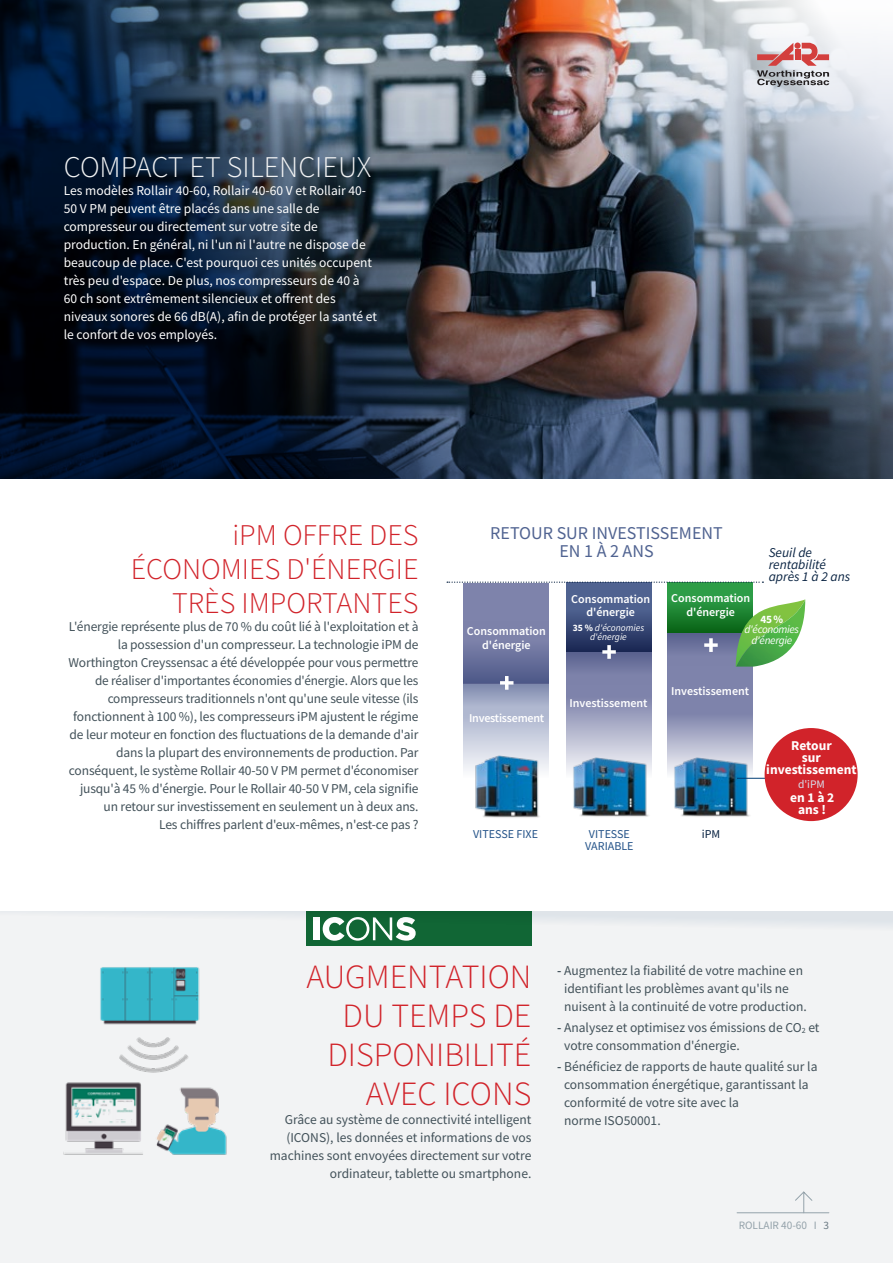
<style>
.page{position:relative;width:893px;height:1263px;background:#fff}
.page>*{position:absolute;margin:0;border:0;box-sizing:border-box;transform-origin:0 0}
.t1{font:300 33.9px/38.8px "Source Sans Pro";color:#d1232a;text-align:right}
.t2{font:300 30.15px/34.3px "Source Sans Pro";color:#d1232a;text-align:right}
.t3{font:300 30.15px "Source Sans Pro";color:#f2f3f4}
.t4{font:18px/18px "Source Sans Pro";color:#506391;text-align:center}
.t5{font:13.5px/18px "Source Sans Pro";letter-spacing:-.01em;color:#425159}
.t6{font:13.5px/18px "Source Sans Pro";color:#fff}
.t7{font:700 13.5px/12px "Source Sans Pro";color:#fff;text-align:center}
.t8{font:italic 13.5px/12px "Source Sans Pro";color:#092342}
.t9{font:600 12px/13.5px "Source Sans Pro";color:#fff;text-align:center}
.t10{font:12px/12px "Source Sans Pro";color:#245389}
.t11{font:600 12px "Source Sans Pro";letter-spacing:-.02em;color:#fff}
.t12{font:12px "Source Sans Pro";color:#092342}
.t13{font:11.55px "Source Sans Pro";color:#d7deeb}
.t14{font:italic 11.25px/10.5px "Source Sans Pro";letter-spacing:-.03em;color:#fff;text-align:center}
.t15{font:11.25px "Source Sans Pro";color:#94a2aa}
.t16{font:700 11.25px "Source Sans Pro";color:#fff}
.t17{font:italic 9.75px/9px "Source Sans Pro";color:#fff;text-align:center}
.s1{font-weight:700;font-style:normal}
.s2{font-weight:600}
.s3{color:#6b7a83}
</style>
<div class="page">
<img style="left:573px;top:755px;width:79px;height:62px">
<img style="left:674px;top:755px;width:82px;height:62px">
<div style="left:0;top:912px;width:893px;height:351px;background:#f2f3f4"></div>
<svg style="left:122px;top:912px;width:771px;height:34px"></svg>
<img style="left:63px;top:967px;width:164px;height:188px">
<svg style="left:464px;top:716px;width:85px;height:55px;background:#c8cdde"></svg>
<svg style="left:566px;top:684px;width:85px;height:94px;background:#97a5c3"></svg>
<svg style="left:667px;top:666px;width:85px;height:112px;background:#8a97b9"></svg>
<div style="left:464px;top:583px;width:85px;height:100px;background:#7e83ab"></div>
<div style="left:566px;top:583px;width:85px;height:69px;background:#506391"></div>
<div style="left:667px;top:583px;width:85px;height:50px;background:linear-gradient(to bottom,#36ab53,#0c6719)"></div>
<div style="left:464px;top:621px;width:85px;height:62px;background:linear-gradient(to bottom,#888cb2,#525d8c)"></div>
<div style="left:566px;top:590px;width:85px;height:62px;background:linear-gradient(to bottom,#5b709e,#1e2c58)"></div>
<svg style="left:464px;top:683px;width:85px;height:33px;background:#9ca5c2"></svg>
<div style="left:566px;top:652px;width:85px;height:32px;background:linear-gradient(to bottom,#5c6390,#8387af)"></div>
<svg style="left:667px;top:633px;width:69px;height:33px;background:#6f769f"></svg>
<img style="left:736px;top:599px;width:69px;height:68px">
<svg style="left:500px;top:676px;width:13px;height:14px"></svg>
<svg style="left:602px;top:645px;width:14px;height:14px"></svg>
<svg style="left:704px;top:638px;width:14px;height:14px"></svg>
<hr style="left:737px;top:778px;width:58px;height:1px;background:#003c74">
<img style="left:0;top:0;width:893px;height:478px">
<div style="left:765px;top:728px;width:93px;height:93px;background:#d1232a;border-radius:50%"></div>
<svg style="left:447px;top:582px;width:316px;height:1px"></svg>
<img style="left:470px;top:754px;width:79px;height:64px">
<svg style="left:795px;top:1191px;width:18px;height:21px"></svg>
<hr style="left:737px;top:1212px;width:92px;height:1px;background:#94a2aa">
<svg style="left:757px;top:43px;width:72px;height:44px;background:#c2a3a6"></svg>
<h2 class="t3" style="left:64px;top:149px;width:309px">COMPACT ET SILENCIEUX</h2>
<p class="t6" style="left:64px;top:181px;width:315px">Les modèles Rollair 40-60, Rollair 40-60 V et Rollair 40- 50 V PM peuvent être placés dans une salle de compresseur ou directement sur votre site de production. En général, ni l'un ni l'autre ne dispose de beaucoup de place. C'est pourquoi ces unités occupent très peu d'espace. De plus, nos compresseurs de 40 à<br>60 ch sont extrêmement silencieux et offrent des niveaux sonores de 66 dB(A), afin de protéger la santé et le confort de vos employés.</p>
<h2 class="t2" style="left:131px;top:517px;width:289px">iPM OFFRE DES<br>ÉCONOMIES D'ÉNERGIE<br>TRÈS IMPORTANTES</h2>
<p class="t5" style="left:68px;top:618px;width:352px;text-align:right">L'énergie représente plus de 70 % du coût lié à l'exploitation et à la possession d'un compresseur. La technologie iPM de Worthington Creyssensac a été développée pour vous permettre de réaliser d'importantes économies d'énergie. Alors que les compresseurs traditionnels n'ont qu'une seule vitesse (ils fonctionnent à 100 %), les compresseurs iPM ajustent le régime de leur moteur en fonction des fluctuations de la demande d'air dans la plupart des environnements de production. Par conséquent, le système Rollair 40-50 V PM permet d'économiser jusqu'à 45 % d'énergie. Pour le Rollair 40-50 V PM, cela signifie un retour sur investissement en seulement un à deux ans.<br>Les chiffres parlent d'eux-mêmes, n'est-ce pas ?</p>
<h3 class="t4" style="left:490px;top:524px;width:234px">RETOUR SUR INVESTISSEMENT<br>EN 1 À 2 ANS</h3>
<p class="t8" style="left:769px;top:546px;width:83px">Seuil de rentabilité après 1 à 2 ans</p>
<p class="t9" style="left:467px;top:624px;width:80px">Consommation d'énergie</p>
<p class="t11" style="left:469px;top:710px;width:77px">Investissement</p>
<p class="t9" style="left:571px;top:592px;width:80px">Consommation d'énergie</p>
<p class="t9" style="left:671px;top:591px;width:80px">Consommation d'énergie</p>
<p class="t16" style="left:760px;top:611px;width:24px">45%</p>
<p class="t14" style="left:744px;top:624px;width:56px">d'économies d'énergie</p>
<p class="t17" style="left:573px;top:623px;width:73px"><span class="s1">35 %</span> d'économies d'énergie</p>
<p class="t9" style="left:569px;top:696px;width:80px">Investissement</p>
<p class="t9" style="left:671px;top:684px;width:80px">Investissement</p>
<p class="t7" style="left:766px;top:739px;width:92px">Retour<br>sur investissement</p>
<p class="t13" style="left:798px;top:777px;width:28px">d'iPM</p>
<p class="t7" style="left:790px;top:791px;width:46px">en 1 à 2 ans !</p>
<p class="t10" style="left:473px;top:828px;width:67px">VITESSE FIXE</p>
<p class="t10" style="left:585px;top:828px;width:50px">VITESSE<br>VARIABLE</p>
<p class="t12" style="left:702px;top:826px;width:20px">iPM</p>
<h1 class="t1" style="left:306px;top:958px;width:226px">AUGMENTATION<br>DU TEMPS DE<br>DISPONIBILITÉ<br>AVEC ICONS</h1>
<p class="t5" style="left:270px;top:1110px;width:263px;text-align:right">Grâce au système de connectivité intelligent (ICONS), les données et informations de vos machines sont envoyées directement sur votre ordinateur, tablette ou smartphone.</p>
<p class="t5" style="left:564px;top:961px;width:244px;text-indent:-7px"><span class="s2">-</span> Augmentez la fiabilité de votre machine en identifiant les problèmes avant qu'ils ne nuisent à la continuité de votre production.</p>
<p class="t5" style="left:564px;top:1018px;width:257px;text-indent:-7px"><span class="s2">-</span> Analysez et optimisez vos émissions de CO<sub>2</sub> et votre consommation d'énergie.</p>
<p class="t5" style="left:564px;top:1057px;width:255px;text-indent:-7px"><span class="s2">-</span> Bénéficiez de rapports de haute qualité sur la consommation énergétique, garantissant la conformité de votre site avec la<br>norme ISO50001.</p>
<p class="t15" style="left:739px;top:1218px;width:92px">ROLLAIR 40-60 I <span class="s3">3</span></p>
</div>
